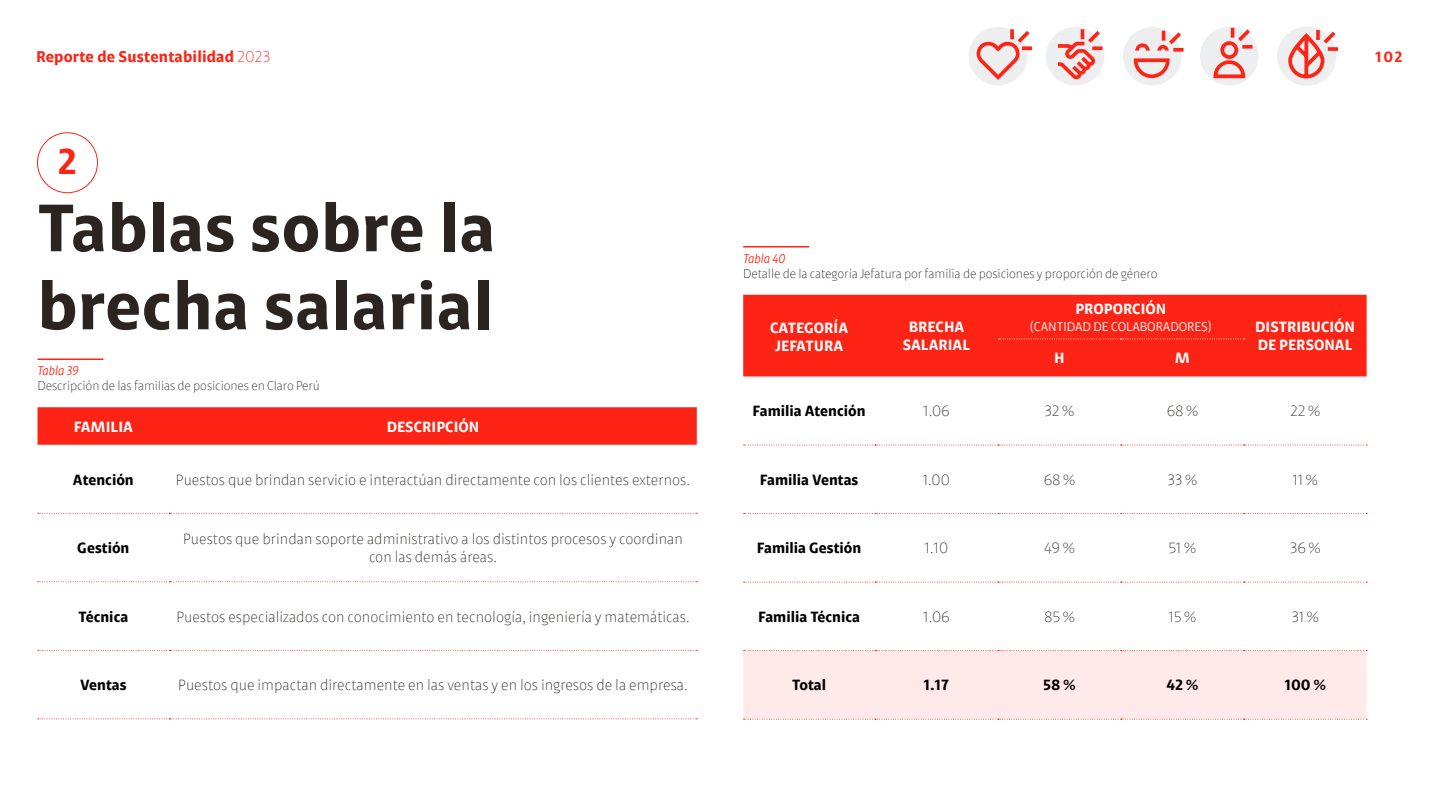
<style>
.page{position:relative;width:1440px;height:810px;background:#fff}
.page>*{position:absolute;margin:0;border:0;box-sizing:border-box;transform-origin:0 0}
.t1{font:700 67.5px/78px "AMX";letter-spacing:.01em;color:#2b2421}
.t2{font:700 36.3px "AMX";color:#fd2415}
.t3{font:700 15.75px "AMX";letter-spacing:.01em;color:#fd2415}
.t4{font:300 15px/18px "AMX";color:#2b2421;text-align:center}
.t5{font:700 15px "AMX";color:#000}
.t6{font:700 15px/18px "AMX";color:#fff;text-align:center}
.t7{font:700 15px "AMX";color:#fd2415}
.t8{font:300 12.75px "AMX";letter-spacing:-.01em;color:#2b2421}
.t9{font:12.75px "AMX";color:#fff}
.t10{font:italic 12.75px "AMX";color:#fd2415;scale:.95 1}
.s1{font-weight:300}
</style>
<div class="page">
<hr style="left:38px;top:358px;width:65px;height:2px;background:#fd2415">
<hr style="left:743px;top:246px;width:66px;height:2px;background:#fd2415">
<div style="left:38px;top:407px;width:659px;height:38px;background:#fd2415"></div>
<svg style="left:38px;top:513px;width:659px;height:1px"></svg>
<svg style="left:38px;top:581px;width:659px;height:1px"></svg>
<svg style="left:38px;top:650px;width:659px;height:1px"></svg>
<svg style="left:38px;top:718px;width:659px;height:1px"></svg>
<div style="left:743px;top:295px;width:624px;height:81px;background:#fd2415"></div>
<svg style="left:744px;top:445px;width:623px;height:1px"></svg>
<svg style="left:744px;top:513px;width:623px;height:1px"></svg>
<svg style="left:744px;top:582px;width:623px;height:1px"></svg>
<div style="left:743px;top:650px;width:624px;height:70px;background:#ffeae9"></div>
<svg style="left:998px;top:339px;width:246px;height:1px"></svg>
<div style="left:37px;top:132px;width:61px;height:61px;border:1px solid #fd2415;border-radius:50%"></div>
<div style="left:1046px;top:27px;width:58px;height:59px;background:#edeef0;border-radius:50%"></div>
<div style="left:969px;top:27px;width:58px;height:59px;background:#edeef0;border-radius:50%"></div>
<div style="left:1123px;top:27px;width:58px;height:59px;background:#edeef0;border-radius:50%"></div>
<div style="left:1200px;top:27px;width:59px;height:59px;background:#edeef0;border-radius:50%"></div>
<div style="left:1277px;top:27px;width:59px;height:59px;background:#edeef0;border-radius:50%"></div>
<svg style="left:1288px;top:30px;width:50px;height:49px"></svg>
<svg style="left:1231px;top:28px;width:22px;height:21px"></svg>
<div style="left:1220px;top:41px;width:18px;height:18px;border:4px solid #fd2415;border-radius:50%"></div>
<svg style="left:1213px;top:58px;width:33px;height:21px"></svg>
<svg style="left:977px;top:29px;width:55px;height:51px"></svg>
<svg style="left:1058px;top:29px;width:44px;height:50px"></svg>
<svg style="left:1134px;top:31px;width:50px;height:47px"></svg>
<p class="t3" style="left:36px;top:42px;width:236px">Reporte de Sustentabilidad <span class="s1">2023</span></p>
<p class="t7" style="left:1376px;top:43px;width:28px">102</p>
<h2 class="t2" style="left:58px;top:127px;width:21px">2</h2>
<h1 class="t1" style="left:38px;top:176px;width:459px">Tablas sobre la brecha salarial</h1>
<p class="t10" style="left:38px;top:359px;width:45px">Tabla 39</p>
<p class="t8" style="left:38px;top:374px;width:284px">Descripción de las familias de posiciones en Claro Perú</p>
<p class="t6" style="left:74px;top:415px;width:60px">FAMILIA</p>
<p class="t6" style="left:387px;top:415px;width:94px">DESCRIPCIÓN</p>
<p class="t5" style="left:73px;top:465px;width:62px">Atención</p>
<p class="t4" style="left:176px;top:468px;width:516px">Puestos que brindan servicio e interactúan directamente con los clientes externos.</p>
<p class="t5" style="left:77px;top:534px;width:54px">Gestión</p>
<p class="t4" style="left:183px;top:527px;width:501px">Puestos que brindan soporte administrativo a los distintos procesos y coordinan con las demás áreas.</p>
<p class="t5" style="left:79px;top:602px;width:51px">Técnica</p>
<p class="t4" style="left:176px;top:605px;width:515px">Puestos especializados con conocimiento en tecnología, ingeniería y matemáticas.</p>
<p class="t5" style="left:80px;top:671px;width:48px">Ventas</p>
<p class="t4" style="left:178px;top:673px;width:511px">Puestos que impactan directamente en las ventas y en los ingresos de la empresa.</p>
<p class="t10" style="left:743px;top:246px;width:46px">Tabla 40</p>
<p class="t8" style="left:743px;top:261px;width:416px">Detalle de la categoría Jefatura por familia de posiciones y proporción de género</p>
<p class="t6" style="left:770px;top:316px;width:79px">CATEGORÍA<br>JEFATURA</p>
<p class="t6" style="left:903px;top:315px;width:69px">BRECHA<br>SALARIAL</p>
<p class="t6" style="left:1075px;top:297px;width:93px">PROPORCIÓN</p>
<p class="t9" style="left:1030px;top:314px;width:183px">(CANTIDAD DE COLABORADORES)</p>
<p class="t6" style="left:1255px;top:315px;width:101px;text-align:left">DISTRIBUCIÓN<br>DE PERSONAL</p>
<p class="t6" style="left:1054px;top:346px;width:12px">H</p>
<p class="t6" style="left:1175px;top:346px;width:17px">M</p>
<p class="t5" style="left:753px;top:397px;width:115px">Familia Atención</p>
<p class="t4" style="left:923px;top:399px;width:28px">1.06</p>
<p class="t4" style="left:1045px;top:399px;width:31px">32 %</p>
<p class="t4" style="left:1167px;top:399px;width:33px">68 %</p>
<p class="t4" style="left:1291px;top:399px;width:31px">22 %</p>
<p class="t5" style="left:760px;top:466px;width:100px">Familia Ventas</p>
<p class="t4" style="left:923px;top:468px;width:28px">1.00</p>
<p class="t4" style="left:1044px;top:468px;width:33px">68 %</p>
<p class="t4" style="left:1168px;top:468px;width:30px">33 %</p>
<p class="t4" style="left:1293px;top:468px;width:26px">11 %</p>
<p class="t5" style="left:757px;top:534px;width:106px">Familia Gestión</p>
<p class="t4" style="left:925px;top:536px;width:25px">1.10</p>
<p class="t4" style="left:1044px;top:536px;width:32px">49 %</p>
<p class="t4" style="left:1169px;top:536px;width:29px">51 %</p>
<p class="t4" style="left:1290px;top:536px;width:31px">36 %</p>
<p class="t5" style="left:758px;top:603px;width:103px">Familia Técnica</p>
<p class="t4" style="left:924px;top:605px;width:28px">1.06</p>
<p class="t4" style="left:1044px;top:605px;width:32px">85 %</p>
<p class="t4" style="left:1169px;top:605px;width:29px">15 %</p>
<p class="t4" style="left:1292px;top:605px;width:28px">31 %</p>
<p class="t5" style="left:792px;top:671px;width:35px">Total</p>
<p class="t5" style="left:924px;top:671px;width:27px">1.17</p>
<p class="t5" style="left:1043px;top:671px;width:34px">58 %</p>
<p class="t5" style="left:1166px;top:671px;width:33px">42 %</p>
<p class="t5" style="left:1285px;top:671px;width:42px">100 %</p>
</div>
